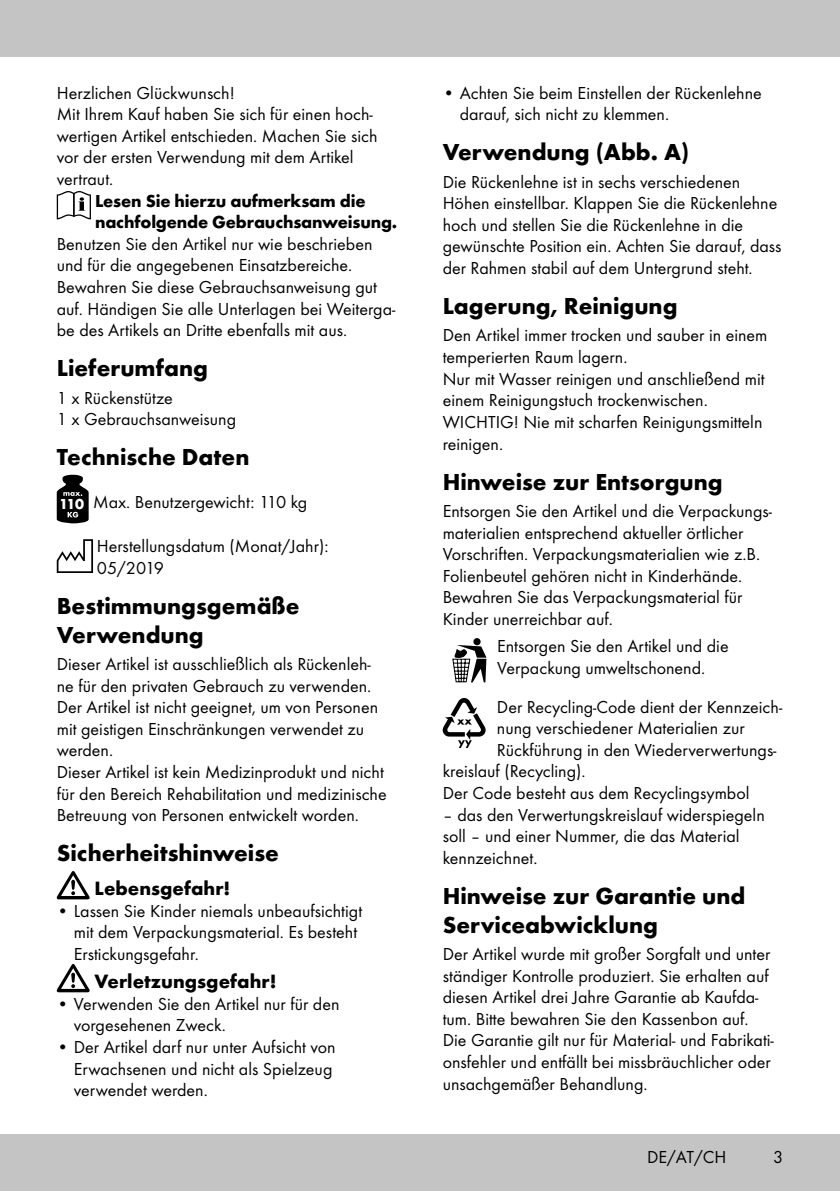
<style>
.page{position:relative;width:840px;height:1191px;background:#fff}
.page>*{position:absolute;margin:0;border:0;box-sizing:border-box;transform-origin:0 0}
.t1{font:700 24px/28.8px "Futura TOT";color:#000}
.t2{font:700 20px "Futura TOT";color:#000}
.t3{font:18px/21.6px "Futura TOT Boo";color:#000}
.t4{font:700 18px/21.6px "Futura TOT";letter-spacing:-.01em;color:#000}
.s1{font-family:"Futura TOT";font-weight:700;font-size:15px;color:#fff}
</style>
<div class="page">
<div style="left:0;top:1134px;width:839px;height:57px;background:#c5c4c4"></div>
<div style="left:0;top:0;width:839px;height:57px;background:#c5c4c4"></div>
<svg style="left:57px;top:191px;width:34px;height:28px"></svg>
<svg style="left:57px;top:475px;width:32px;height:48px;background:#333"></svg>
<svg style="left:57px;top:539px;width:36px;height:34px"></svg>
<svg style="left:57px;top:871px;width:33px;height:28px"></svg>
<svg style="left:57px;top:964px;width:33px;height:28px"></svg>
<div style="left:473px;top:638px;width:7px;height:7px;background:#000;border-radius:50%"></div>
<svg style="left:452px;top:645px;width:34px;height:37px"></svg>
<svg style="left:442px;top:698px;width:43px;height:50px"></svg>
<p class="t3" style="left:57px;top:82px;width:322px">Herzlichen Glückwunsch!<br>Mit Ihrem Kauf haben Sie sich für einen hoch&shy;wertigen Artikel entschieden. Machen Sie sich vor der ersten Verwendung mit dem Artikel vertraut.</p>
<p class="t4" style="left:95px;top:189px;width:303px">Lesen Sie hierzu aufmerksam die nachfolgende Gebrauchsanweisung.</p>
<p class="t3" style="left:57px;top:233px;width:340px">Benutzen Sie den Artikel nur wie beschrieben und für die angegebenen Einsatzbereiche.<br>Bewahren Sie diese Gebrauchsanweisung gut auf. Händigen Sie alle Unterlagen bei Weiterga&shy;be des Artikels an Dritte ebenfalls mit aus.</p>
<h1 class="t1" style="left:57px;top:353px;width:153px">Lieferumfang</h1>
<p class="t3" style="left:57px;top:387px;width:181px">1 x Rückenstütze<br>1 x Gebrauchsanweisung</p>
<h1 class="t1" style="left:57px;top:442px;width:194px">Technische Daten</h1>
<p class="t3" style="left:59px;top:491px;width:249px"><span class="s1">110</span> Max. Benutzergewicht: 110 kg</p>
<p class="t3" style="left:97px;top:535px;width:233px">Herstellungsdatum (Monat/Jahr):<br>05/2019</p>
<h1 class="t1" style="left:57px;top:591px;width:244px">Bestimmungsgemäße<br>Verwendung</h1>
<p class="t3" style="left:57px;top:653px;width:331px">Dieser Artikel ist ausschließlich als Rückenleh&shy;ne für den privaten Gebrauch zu verwenden.<br>Der Artikel ist nicht geeignet, um von Personen mit geistigen Einschränkungen verwendet zu werden.<br>Dieser Artikel ist kein Medizinprodukt und nicht für den Bereich Rehabilitation und medizinische Betreuung von Personen entwickelt worden.</p>
<h1 class="t1" style="left:57px;top:838px;width:223px">Sicherheitshinweise</h1>
<p class="t2" style="left:95px;top:876px;width:137px">Lebensgefahr!</p>
<p class="t3" style="left:74px;top:899px;width:290px;text-indent:-17px">• Lassen Sie Kinder niemals unbeaufsichtigt mit dem Verpackungsmaterial. Es besteht<br>Erstickungsgefahr.</p>
<p class="t2" style="left:95px;top:969px;width:183px">Verletzungsgefahr!</p>
<p class="t3" style="left:74px;top:992px;width:267px;text-indent:-17px">• Verwenden Sie den Artikel nur für den vorgesehenen Zweck.</p>
<p class="t3" style="left:74px;top:1036px;width:263px;text-indent:-17px">• Der Artikel darf nur unter Aufsicht von<br>Erwachsenen und nicht als Spielzeug verwendet werden.</p>
<p class="t3" style="left:459px;top:82px;width:303px;text-indent:-17px">• Achten Sie beim Einstellen der Rückenlehne darauf, sich nicht zu klemmen.</p>
<h1 class="t1" style="left:442px;top:137px;width:248px">Verwendung (Abb. A)</h1>
<p class="t3" style="left:442px;top:171px;width:340px">Die Rückenlehne ist in sechs verschiedenen Höhen einstellbar. Klappen Sie die Rückenlehne hoch und stellen Sie die Rückenlehne in die gewünschte Position ein. Achten Sie darauf, dass der Rahmen stabil auf dem Untergrund steht.</p>
<h1 class="t1" style="left:442px;top:291px;width:236px">Lagerung, Reinigung</h1>
<p class="t3" style="left:442px;top:324px;width:326px">Den Artikel immer trocken und sauber in einem temperierten Raum lagern.<br>Nur mit Wasser reinigen und anschließend mit einem Reinigungstuch trockenwischen.<br>WICHTIG! Nie mit scharfen Reinigungsmitteln reinigen.</p>
<h1 class="t1" style="left:442px;top:467px;width:281px">Hinweise zur Entsorgung</h1>
<p class="t3" style="left:442px;top:500px;width:331px">Entsorgen Sie den Artikel und die Verpackungs&shy;materialien entsprechend aktueller örtlicher Vorschriften. Verpackungsmaterialien wie z.B.<br>Folienbeutel gehören nicht in Kinderhände.<br>Bewahren Sie das Verpackungsmaterial für Kinder unerreichbar auf.</p>
<p class="t3" style="left:497px;top:635px;width:233px">Entsorgen Sie den Artikel und die<br>Verpackung umweltschonend.</p>
<p class="t3" style="left:496px;top:695px;width:287px">Der Recycling-Code dient der Kennzeich-</p>
<p class="t3" style="left:496px;top:717px;width:249px">nung verschiedener Materialien zur</p>
<p class="t3" style="left:496px;top:739px;width:281px">Rückführung in den Wiederverwertungs-</p>
<p class="t3" style="left:442px;top:760px;width:144px">kreislauf (Recycling).</p>
<p class="t3" style="left:442px;top:782px;width:308px">Der Code besteht aus dem Recyclingsymbol</p>
<p class="t3" style="left:442px;top:803px;width:323px">– das den Verwertungskreislauf widerspiegeln soll – und einer Nummer, die das Material kennzeichnet.</p>
<h1 class="t1" style="left:442px;top:881px;width:304px">Hinweise zur Garantie und<br>Serviceabwicklung</h1>
<p class="t3" style="left:442px;top:943px;width:332px">Der Artikel wurde mit großer Sorgfalt und unter ständiger Kontrolle produziert. Sie erhalten auf diesen Artikel drei Jahre Garantie ab Kaufda&shy;tum. Bitte bewahren Sie den Kassenbon auf.<br>Die Garantie gilt nur für Material- und Fabrikati&shy;onsfehler und entfällt bei missbräuchlicher oder unsachgemäßer Behandlung.</p>
<p class="t3" style="left:646px;top:1146px;width:81px">DE/AT/CH</p>
<p class="t3" style="left:772px;top:1146px;width:12px">3</p>
</div>
